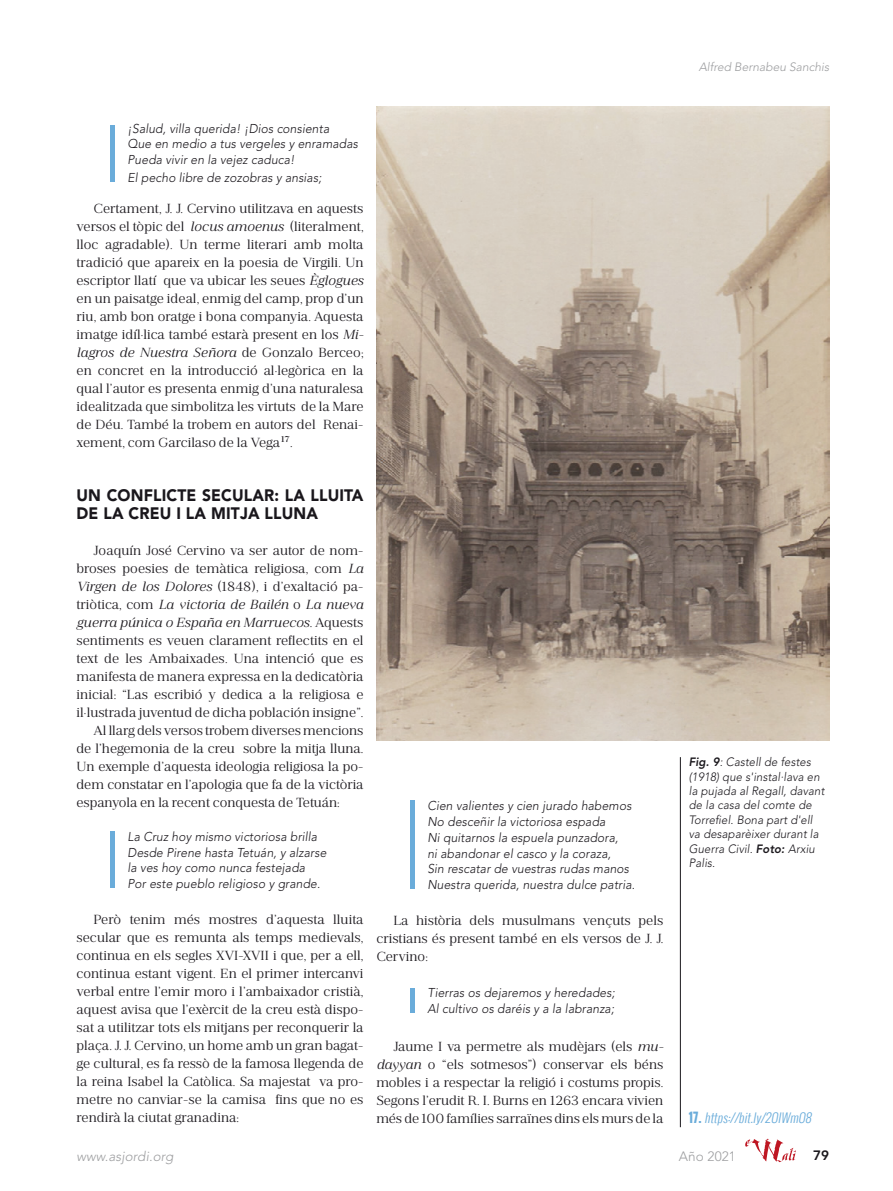
<style>
.page{position:relative;width:893px;height:1191px;background:#fff}
.page>*{position:absolute;margin:0;border:0;box-sizing:border-box;transform-origin:0 0}
.Intratítulo_niv1{font:900 16.5px/18px "Avenir LT Std";letter-spacing:.01em;color:#1a171c;scale:.95 1}
.t1{font:13.5px/18px "Jules Text";letter-spacing:-.005em;color:#1a171c;text-align:justify}
.t2{font:italic 300 13.5px "Avenir LT Std";letter-spacing:.01em;color:#9d9ea0}
.t3{font:300 13.5px "Avenir LT Std";letter-spacing:.01em;color:#9d9ea0}
.t4{font:800 13.5px "Avenir LT Std";color:#1a171c}
.Citas{font:italic 300 12.75px "Avenir LT Std";letter-spacing:.01em;color:#1a171c;scale:.95 1}
.t5{font:italic 300 12.75px "Oswald";color:#6aacda}
.t6{font:italic 300 12px/14.4px "Avenir LT Std";letter-spacing:.01em;color:#1a171c;scale:.95 1}
.t7{font:italic 300 12px "Avenir LT Std";color:#9d9ea0}
.s1{font-style:italic}
.s2{font-weight:800}
.s3{font-weight:700;font-style:normal}
</style>
<div class="page">
<hr style="left:111px;top:125px;width:4px;height:56px;background:#6aacda">
<hr style="left:111px;top:831px;width:4px;height:56px;background:#6aacda">
<div style="left:410px;top:801px;width:5px;height:88px;background:#6aacda"></div>
<div style="left:410px;top:988px;width:5px;height:24px;background:#6aacda"></div>
<img style="left:376px;top:106px;width:453px;height:634px">
<hr style="left:680px;top:757px;width:1px;height:370px;background:#1a171c">
<svg style="left:745px;top:1138px;width:51px;height:24px"></svg>
<p class="Citas" style="left:128px;top:121px;width:214px">¡Salud, villa querida! ¡Dios consienta</p>
<p class="Citas" style="left:128px;top:136px;width:244px">Que en medio a tus vergeles y enramadas</p>
<p class="Citas" style="left:128px;top:152px;width:178px">Pueda vivir en la vejez caduca!</p>
<p class="Citas" style="left:128px;top:170px;width:206px">El pecho libre de zozobras y ansias;</p>
<p class="t1" style="left:77px;top:199px;width:289px;text-indent:17px">Certament, J. J. Cervino utilitzava en aquests versos el tòpic del <span class="s1">locus amoenus</span> (literalment, lloc agradable). Un terme literari amb molta tradició que apareix en la poesia de Virgili. Un escriptor llatí que va ubicar les seues <span class="s1">Èglogues </span>en un paisatge ideal, enmig del camp, prop d’un riu, amb bon oratge i bona companyia. Aquesta imatge idíl·lica també estarà present en los <span class="s1">Mi&shy;lagros de Nuestra Señora</span> de Gonzalo Berceo; en concret en la introducció al·legòrica en la qual l’autor es presenta enmig d’una naturalesa idealitzada que simbolitza les virtuts de la Mare de Déu. També la trobem en autors del Renai&shy;xement, com Garcilaso de la Vega<sup>17</sup>.</p>
<p class="Intratítulo_niv1" style="left:77px;top:486px;width:304px">UN CONFLICTE SECULAR: LA LLUITA<br>DE LA CREU I LA MITJA LLUNA</p>
<p class="t1" style="left:77px;top:541px;width:289px;text-indent:17px">Joaquín José Cervino va ser autor de nom&shy;broses poesies de temàtica religiosa, com <span class="s1">La Virgen de los Dolores</span> (1848), i d’exaltació pa&shy;triòtica, com <span class="s1">La victoria de Bailén</span> o <span class="s1">La nueva guerra púnica o España en Marruecos</span>. Aquests sentiments es veuen clarament reflectits en el text de les Ambaixades. Una intenció que es manifesta de manera expressa en la dedicatòria inicial: “Las escribió y dedica a la religiosa e il·lustrada juventud de dicha población insigne”.</p>
<p class="t1" style="left:77px;top:721px;width:289px;text-indent:17px">Al llarg dels versos trobem diverses mencions de l’hegemonia de la creu sobre la mitja lluna.<br>Un exemple d’aquesta ideologia religiosa la po&shy;dem constatar en l’apologia que fa de la victòria espanyola en la recent conquesta de Tetuán:</p>
<p class="Citas" style="left:128px;top:829px;width:201px">La Cruz hoy mismo victoriosa brilla</p>
<p class="Citas" style="left:128px;top:844px;width:211px">Desde Pirene hasta Tetuán, y alzarse</p>
<p class="Citas" style="left:128px;top:860px;width:188px">la ves hoy como nunca festejada</p>
<p class="Citas" style="left:128px;top:876px;width:204px">Por este pueblo religioso y grande.</p>
<p class="t1" style="left:77px;top:910px;width:289px;text-indent:17px">Però tenim més mostres d’aquesta lluita secular que es remunta als temps medievals, continua en els segles XVI-XVII i que, per a ell, continua estant vigent. En el primer intercanvi verbal entre l’emir moro i l’ambaixador cristià, aquest avisa que l’exèrcit de la creu està dispo&shy;sat a utilitzar tots els mitjans per reconquerir la plaça. J. J. Cervino, un home amb un gran bagat&shy;ge cultural, es fa ressò de la famosa llegenda de la reina Isabel la Catòlica. Sa majestat va pro&shy;metre no canviar-se la camisa fins que no es rendirà la ciutat granadina:</p>
<p class="Citas" style="left:427px;top:798px;width:216px">Cien valientes y cien jurado habemos</p>
<p class="Citas" style="left:427px;top:814px;width:189px">No desceñir la victoriosa espada</p>
<p class="Citas" style="left:427px;top:830px;width:202px">Ni quitarnos la espuela punzadora,</p>
<p class="Citas" style="left:427px;top:845px;width:195px">ni abandonar el casco y la coraza,</p>
<p class="Citas" style="left:427px;top:861px;width:214px">Sin rescatar de vuestras rudas manos</p>
<p class="Citas" style="left:427px;top:877px;width:220px">Nuestra querida, nuestra dulce patria.</p>
<p class="t1" style="left:376px;top:911px;width:289px;text-indent:17px">La història dels musulmans vençuts pels cristians és present també en els versos de J. J.<br>Cervino:</p>
<p class="Citas" style="left:427px;top:985px;width:199px">Tierras os dejaremos y heredades;</p>
<p class="Citas" style="left:427px;top:1000px;width:198px">Al cultivo os daréis y a la labranza;</p>
<p class="t1" style="left:376px;top:1037px;width:289px;text-indent:17px">Jaume I va permetre als mudèjars (els <span class="s1">mu&shy;dayyan</span> o “els sotmesos”) conservar els béns mobles i a respectar la religió i costums propis.<br>Segons l’erudit R. I. Burns en 1263 encara vivien més de 100 famílies sarraïnes dins els murs de la</p>
<p class="t7" style="left:699px;top:60px;width:132px">Alfred Bernabeu Sanchis</p>
<p class="t6" style="left:689px;top:755px;width:144px"><span class="s2">Fig. 9</span>: Castell de festes (1918) que s'instal·lava en la pujada al Regall, davant de la casa del comte de<br>Torrefiel. Bona part d'ell va desaparèixer durant la<br>Guerra Civil. <span class="s2">Foto:</span> Arxiu<br>Palis.</p>
<p class="t5" style="left:689px;top:1108px;width:127px"><span class="s3">1 7 .</span> https://bit.ly/2OIWmO8</p>
<p class="t2" style="left:77px;top:1147px;width:98px">www.asjordi.org</p>
<p class="t3" style="left:679px;top:1147px;width:59px">Año 2021</p>
<p class="t4" style="left:813px;top:1147px;width:18px">79</p>
</div>
